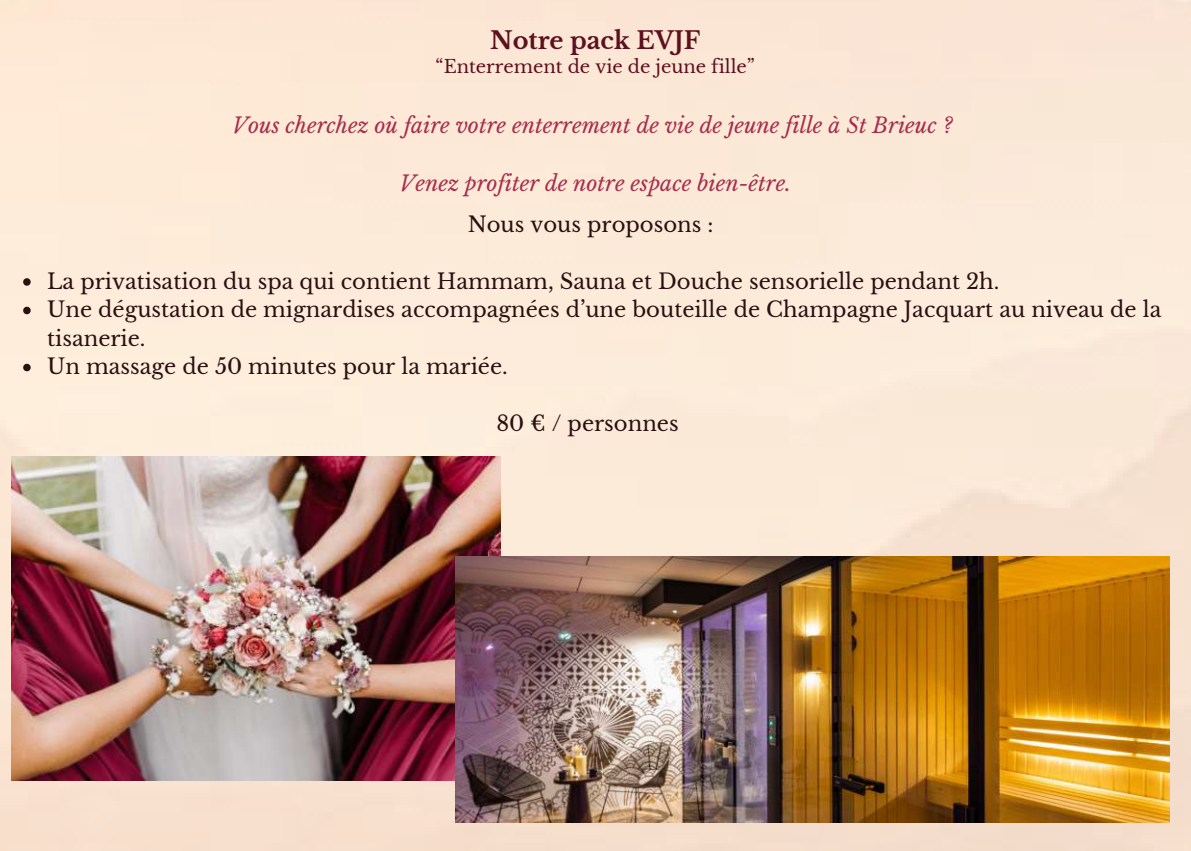
<style>
.page{position:relative;width:1191px;height:851px;background:#fff}
.page>*{position:absolute;margin:0;border:0;box-sizing:border-box;transform-origin:0 0}
.t1{font:700 24px "Libre Baskerville";color:#5d101e}
.t2{font:21.2px/28.4px "Libre Baskerville";color:#2a1012}
.t3{font:italic 21.2px "Libre Baskerville";color:#a72f4c}
.t4{font:18px "Libre Baskerville";color:#5d101e}
</style>
<div class="page">
<img style="left:0;top:0;width:1191px;height:850px">
<img style="left:11px;top:456px;width:489px;height:324px">
<img style="left:456px;top:556px;width:714px;height:266px">
<svg style="left:23px;top:278px;width:8px;height:8px"></svg>
<svg style="left:23px;top:307px;width:8px;height:7px"></svg>
<svg style="left:23px;top:364px;width:8px;height:7px"></svg>
<p class="t1" style="left:490px;top:25px;width:212px">Notre pack EVJF</p>
<p class="t4" style="left:436px;top:55px;width:321px">“Enterrement de vie de jeune fille”</p>
<p class="t3" style="left:232px;top:112px;width:722px">Vous cherchez où faire votre enterrement de vie de jeune fille à St Brieuc ?</p>
<p class="t3" style="left:399px;top:170px;width:393px">Venez profiter de notre espace bien-être.</p>
<p class="t2" style="left:468px;top:210px;width:247px">Nous vous proposons :</p>
<p class="t2" style="left:47px;top:267px;width:1116px">La privatisation du spa qui contient Hammam, Sauna et Douche sensorielle pendant 2h.<br>Une dégustation de mignardises accompagnées d’une bouteille de Champagne Jacquart au niveau de la tisanerie.<br>Un massage de 50 minutes pour la mariée.</p>
<p class="t2" style="left:496px;top:409px;width:184px">80 € / personnes</p>
</div>
